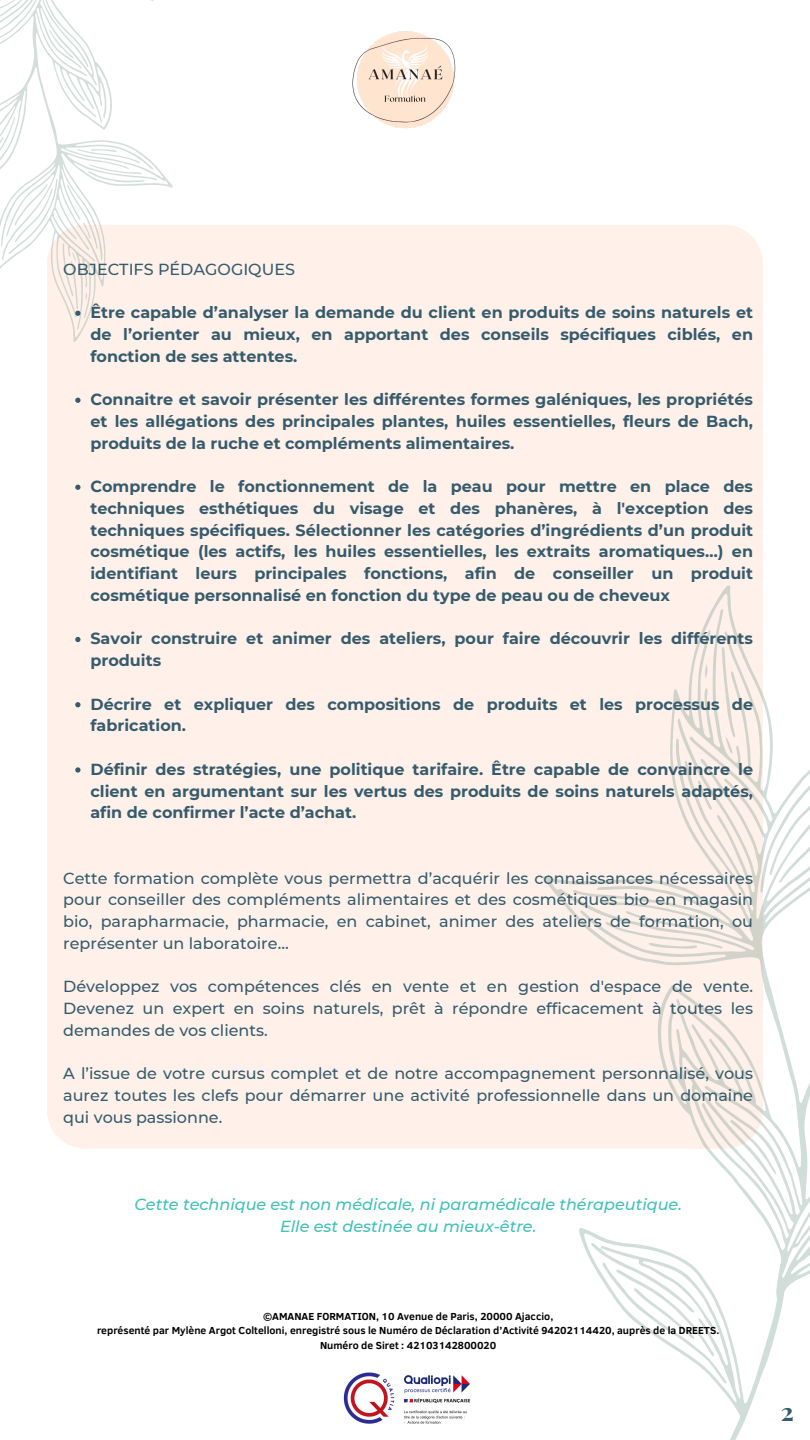
<style>
.page{position:relative;width:810px;height:1440px;background:#fff}
.page>*{position:absolute;margin:0;border:0;box-sizing:border-box;transform-origin:0 0}
.t1{font:700 25px "Playfair Display";color:#365b6d}
.t2{font:700 16px/21.8px "Montserrat";color:#365b6d;text-align:justify}
.t3{font:500 16px/21.8px "Montserrat";color:#365b6d;text-align:justify}
.t4{font:italic 500 16px "Montserrat";color:#41c1ba}
.t5{font:700 10.5px "Clear Sans";color:#000}
</style>
<div class="page">
<div style="left:47px;top:225px;width:716px;height:924px;background:#fff1e9"></div>
<svg style="left:0;top:0;width:173px;height:342px"></svg>
<svg style="left:0;top:0;width:17px;height:22px"></svg>
<svg style="left:49px;top:29px;width:25px;height:29px"></svg>
<img style="left:352px;top:31px;width:104px;height:98px">
<svg style="left:543px;top:585px;width:267px;height:855px"></svg>
<svg style="left:760px;top:750px;width:50px;height:143px"></svg>
<svg style="left:591px;top:1243px;width:135px;height:141px"></svg>
<svg style="left:730px;top:1119px;width:46px;height:56px"></svg>
<svg style="left:597px;top:647px;width:154px;height:302px;background:#f7ece4"></svg>
<img style="left:343px;top:1372px;width:128px;height:52px">
<svg style="left:0;top:116px;width:144px;height:200px"></svg>
<svg style="left:75px;top:398px;width:6px;height:5px"></svg>
<svg style="left:75px;top:485px;width:6px;height:5px"></svg>
<svg style="left:75px;top:637px;width:6px;height:5px"></svg>
<svg style="left:75px;top:702px;width:6px;height:5px"></svg>
<svg style="left:75px;top:767px;width:6px;height:6px"></svg>
<p class="t3" style="left:63px;top:258px;width:233px">OBJECTIFS PÉDAGOGIQUES</p>
<p class="t2" style="left:90px;top:301px;width:664px">Être capable d’analyser la demande du client en produits de soins naturels et de l’orienter au mieux, en apportant des conseils spécifiques ciblés, en fonction de ses attentes.</p>
<p class="t2" style="left:90px;top:388px;width:664px">Connaitre et savoir présenter les différentes formes galéniques, les propriétés et les allégations des principales plantes, huiles essentielles, fleurs de Bach, produits de la ruche et compléments alimentaires.</p>
<p class="t2" style="left:90px;top:475px;width:664px">Comprendre le fonctionnement de la peau pour mettre en place des techniques esthétiques du visage et des phanères, à l'exception des techniques spécifiques. Sélectionner les catégories d’ingrédients d’un produit cosmétique (les actifs, les huiles essentielles, les extraits aromatiques…) en identifiant leurs principales fonctions, afin de conseiller un produit cosmétique personnalisé en fonction du type de peau ou de cheveux</p>
<p class="t2" style="left:90px;top:628px;width:664px">Savoir construire et animer des ateliers, pour faire découvrir les différents produits</p>
<p class="t2" style="left:90px;top:693px;width:664px">Décrire et expliquer des compositions de produits et les processus de fabrication.</p>
<p class="t2" style="left:90px;top:758px;width:664px">Définir des stratégies, une politique tarifaire. Être capable de convaincre le client en argumentant sur les vertus des produits de soins naturels adaptés, afin de confirmer l’acte d’achat.</p>
<p class="t3" style="left:63px;top:867px;width:691px">Cette formation complète vous permettra d’acquérir les connaissances nécessaires pour conseiller des compléments alimentaires et des cosmétiques bio en magasin bio, parapharmacie, pharmacie, en cabinet, animer des ateliers de formation, ou représenter un laboratoire…</p>
<p class="t3" style="left:63px;top:976px;width:691px">Développez vos compétences clés en vente et en gestion d'espace de vente.<br>Devenez un expert en soins naturels, prêt à répondre efficacement à toutes les demandes de vos clients.</p>
<p class="t3" style="left:63px;top:1063px;width:691px">A l’issue de votre cursus complet et de notre accompagnement personnalisé, vous aurez toutes les clefs pour démarrer une activité professionnelle dans un domaine qui vous passionne.</p>
<p class="t4" style="left:134px;top:1194px;width:549px">Cette technique est non médicale, ni paramédicale thérapeutique.</p>
<p class="t4" style="left:280px;top:1216px;width:258px">Elle est destinée au mieux-être.</p>
<p class="t5" style="left:263px;top:1309px;width:292px">©AMANAE FORMATION, 10 Avenue de Paris, 20000 Ajaccio,</p>
<p class="t5" style="left:97px;top:1323px;width:624px">représenté par Mylène Argot Coltelloni, enregistré sous le Numéro de Déclaration d’Activité 94202114420, auprès de la DREETS.</p>
<p class="t5" style="left:320px;top:1337px;width:178px">Numéro de Siret : 42103142800020</p>
<p class="t1" style="left:781px;top:1394px;width:15px">2</p>
</div>
